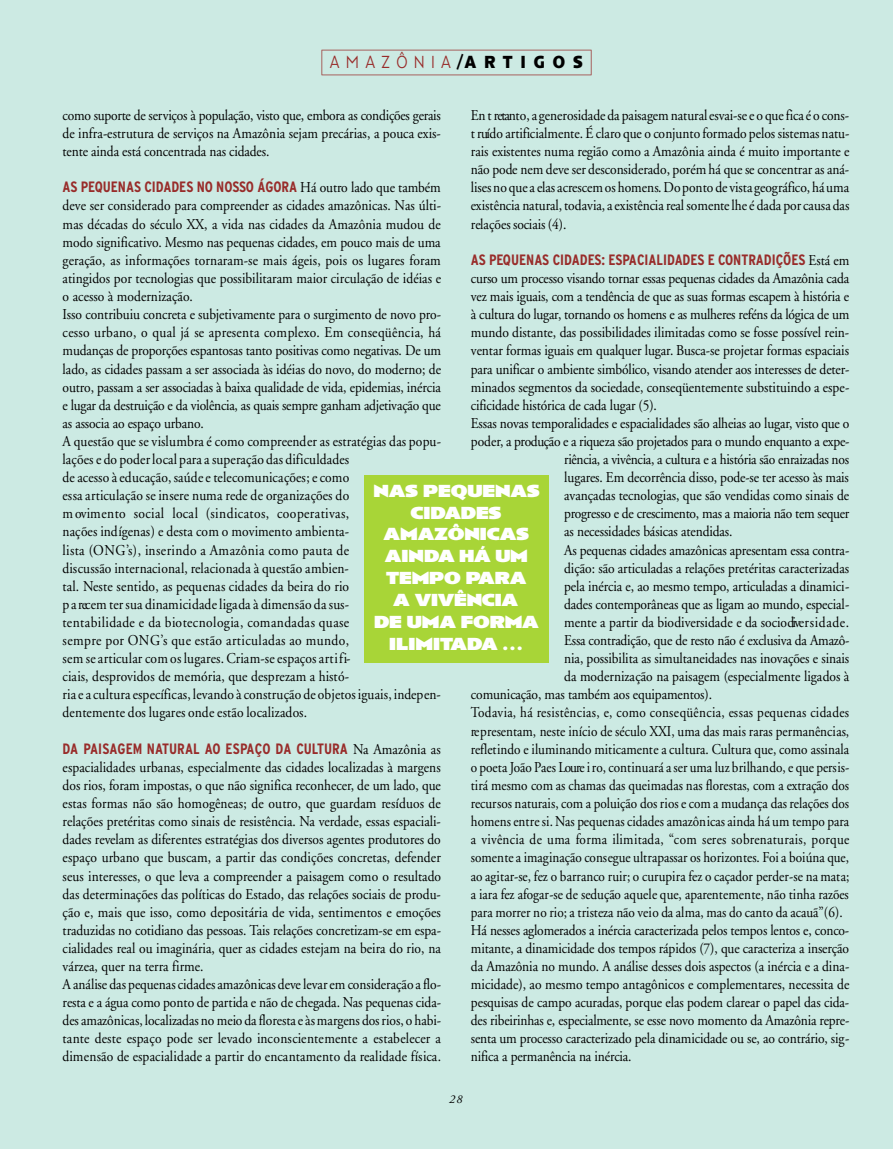
<style>
.page{position:relative;width:893px;height:1149px;background:#fff}
.page>*{position:absolute;margin:0;border:0;box-sizing:border-box;transform-origin:0 0}
.t1{font:900 18px/21.8px "Anisette Petite";letter-spacing:-.01em;color:#fff;text-align:center}
.t2{font:300 18px "Anisette Petite";color:#982c2a;scale:.85 1}
.t3{font:15px/18.1px "Adobe Garamond";color:#000;text-align:justify;scale:.9 1}
.t4{font:15px "Adobe Garamond";color:#000;scale:.88 1}
.t5{font:15px "Adobe Garamond";letter-spacing:-.02em;color:#000;scale:.9 1}
.t6{font:700 condensed 15px "Interstate";letter-spacing:-.005em;color:#982c2a}
.t7{font:15px "Adobe Garamond";letter-spacing:.03em;color:#000;scale:.88 1}
.t8{font:italic 12px "Adobe Garamond";color:#000}
.s1{font-weight:700;color:#000}
.s2{font-family:"Adobe Garamond";font-weight:400;font-stretch:normal;color:#000}
</style>
<div class="page">
<div style="left:0;top:0;width:893px;height:1148px;background:#cceae3"></div>
<svg style="left:321px;top:50px;width:270px;height:25px"></svg>
<div style="left:364px;top:475px;width:185px;height:188px;background:#a8d537"></div>
<p class="t2" style="left:330px;top:56px;width:299px">A M A Z Ô N I A<span class="s1">/A R T I G O S</span></p>
<p class="t3" style="left:63px;top:107px;width:422px">como suporte de serviços à população, visto que, embora as condições gerais de infra-estrutura de serviços na Amazônia sejam precárias, a pouca exis&shy;tente ainda está concentrada nas cidades.</p>
<p class="t6" style="left:63px;top:180px;width:380px">AS PEQUENAS CIDADES NO NOSSO ÁGORA <span class="s2">Há outro lado que também</span></p>
<p class="t3" style="left:63px;top:198px;width:422px;text-align:left">deve ser considerado para compreender as cidades amazônicas. Nas últi&shy;mas décadas do século XX, a vida nas cidades da Amazônia mudou de modo significativo. Mesmo nas pequenas cidades, em pouco mais de uma geração, as informações tornaram-se mais ágeis, pois os lugares foram atingidos por tecnologias que possibilitaram maior circulação de idéias e o acesso à modernização.<br>Isso contribuiu concreta e subjetivamente para o surgimento de novo pro&shy;cesso urbano, o qual já se apresenta complexo. Em conseqüência, há mudanças de proporções espantosas tanto positivas como negativas. De um lado, as cidades passam a ser associada às idéias do novo, do moderno; de outro, passam a ser associadas à baixa qualidade de vida, epidemias, inércia e lugar da destruição e da violência, as quais sempre ganham adjetivação que as associa ao espaço urbano.<br>A questão que se vislumbra é como compreender as estratégias das popu&shy;lações e do poder local para a superação das dificuldades<br>de acesso à educação, saúde e telecomunicações; e como<br>essa articulação se insere numa rede de organizações do<br>m ovimento social local (sindicatos, cooperativa s ,<br>nações indígenas) e desta com o movimento ambienta-<br>lista (ONG’s), inserindo a Amazônia como pauta de<br>discussão internacional, relacionada à questão ambien-<br>tal. Neste sentido, as pequenas cidades da beira do rio<br>p a recem ter sua dinamicidade ligada à dimensão da sus-<br>tentabilidade e da biotecnologia, comandadas quase<br>s e m p re por ONG’s que estão articuladas ao mundo,<br>sem se articular com os lugares. Criam-se espaços art i f i-<br>ciais, desprovidos de memória, que desprezam a histó-<br>ria e a cultura específicas, levando à construção de objetos iguais, indepen&shy;dentemente dos lugares onde estão localizados.</p>
<p class="t6" style="left:63px;top:741px;width:380px">DA PAISAGEM NATURAL AO ESPAÇO DA CULTURA <span class="s2">Na Amazônia as</span></p>
<p class="t3" style="left:63px;top:759px;width:422px;text-align:left">espacialidades urbanas, especialmente das cidades localizadas à margens dos rios, foram impostas, o que não significa reconhecer, de um lado, que estas formas não são homogêneas; de outro, que guardam resíduos de relações pretéritas como sinais de resistência. Na verdade, essas espaciali&shy;dades revelam as diferentes estratégias dos diversos agentes produtores do espaço urbano que buscam, a partir das condições concretas, defender seus interesses, o que leva a compreender a paisagem como o resultado das determinações das políticas do Estado, das relações sociais de produ&shy;ção e, mais que isso, como depositária de vida, sentimentos e emoções traduzidas no cotidiano das pessoas. Tais relações concretizam-se em espa&shy;cialidades real ou imaginária, quer as cidades estejam na beira do rio, na várzea, quer na terra firme.<br>A análise das pequenas cidades amazônicas deve levar em consideração a flo&shy;resta e a água como ponto de partida e não de chegada. Nas pequenas cida&shy;des amazônicas, localizadas no meio da floresta e às margens dos rios, o habi&shy;tante deste espaço pode ser levado inconscientemente a estabelecer a dimensão de espacialidade a partir do encantamento da realidade física.</p>
<p class="t3" style="left:471px;top:107px;width:422px">En t retanto, a generosidade da paisagem natural esvai-se e o que fica é o cons&shy;t ruído artificialmente. É claro que o conjunto formado pelos sistemas natu&shy;rais existentes numa região como a Amazônia ainda é muito importante e não pode nem deve ser desconsiderado, porém há que se concentrar as aná&shy;lises no que a elas acrescem os homens.Do ponto de vista geográfico, há uma existência natural, todavia, a existência real somente lhe é dada por causa das relações sociais (4).</p>
<p class="t6" style="left:471px;top:253px;width:380px">AS PEQUENAS CIDADES: ESPACIALIDADES E CONTRADIÇÕES <span class="s2">Está em</span></p>
<p class="t3" style="left:471px;top:270px;width:422px">curso um processo visando tornar essas pequenas cidades da Amazônia cada</p>
<p class="t3" style="left:471px;top:289px;width:422px">vez mais iguais, com a tendência de que as suas formas escapem à história e</p>
<p class="t5" style="left:471px;top:308px;width:422px">à cultura do lugar, tornando os homens e as mulheres reféns da lógica de um</p>
<p class="t3" style="left:471px;top:325px;width:422px">mundo distante, das possibilidades ilimitadas como se fosse possível rein-</p>
<p class="t3" style="left:471px;top:343px;width:422px">ventar formas iguais em qualquer lugar. Busca-se projetar formas espaciais</p>
<p class="t3" style="left:471px;top:361px;width:422px">para unificar o ambiente simbólico, visando atender aos interesses de deter-</p>
<p class="t3" style="left:471px;top:379px;width:422px">minados segmentos da sociedade, conseqüentemente substituindo a espe-</p>
<p class="t3" style="left:471px;top:397px;width:208px">cificidade histórica de cada lugar (5).</p>
<p class="t3" style="left:471px;top:415px;width:422px">Essas novas temporalidades e espacialidades são alheias ao lugar, visto que o</p>
<p class="t5" style="left:471px;top:435px;width:422px">poder, a produção e a riqueza são projetados para o mundo enquanto a expe-</p>
<p class="t5" style="left:564px;top:453px;width:318px">riência, a vivência, a cultura e a história são enraizadas nos</p>
<p class="t3" style="left:564px;top:469px;width:318px">lugares. Em decorrência disso, pode-se ter acesso às mais</p>
<p class="t3" style="left:564px;top:487px;width:318px">avançadas tecnologias, que são vendidas como sinais de</p>
<p class="t5" style="left:564px;top:507px;width:318px">progresso e de crescimento, mas a maioria não tem sequer</p>
<p class="t3" style="left:564px;top:524px;width:189px">as necessidades básicas atendidas.</p>
<p class="t3" style="left:564px;top:542px;width:318px">As pequenas cidades amazônicas apresentam essa contra-</p>
<p class="t3" style="left:564px;top:560px;width:318px">dição: são articuladas a relações pretéritas caracterizadas</p>
<p class="t3" style="left:564px;top:578px;width:318px">pela inércia e, ao mesmo tempo, articuladas a dinamici-</p>
<p class="t3" style="left:564px;top:596px;width:318px">dades contemporâneas que as ligam ao mundo, especial-</p>
<p class="t3" style="left:564px;top:614px;width:318px">mente a partir da biodiversidade e da sociodive r s id a d e .</p>
<p class="t3" style="left:564px;top:632px;width:319px">Essa contradição, que de resto não é exclusiva da Amazô-</p>
<p class="t3" style="left:564px;top:650px;width:318px">nia, possibilita as simultaneidades nas inovações e sinais</p>
<p class="t3" style="left:564px;top:668px;width:318px">da modernização na paisagem (especialmente ligados à</p>
<p class="t3" style="left:471px;top:686px;width:269px">comunicação, mas também aos equipamentos).</p>
<p class="t7" style="left:471px;top:706px;width:431px">Todavia, há resistências, e, como conseqüência, essas pequenas cidades</p>
<p class="t4" style="left:471px;top:724px;width:431px">re p resentam, neste início de século XXI, uma das mais raras permanências,</p>
<p class="t4" style="left:471px;top:742px;width:431px">refletindo e iluminando miticamente a cultura. Cultura que, como assinala</p>
<p class="t4" style="left:471px;top:760px;width:431px">o poeta João Paes Loure i ro, continuará a ser uma luz brilhando, e que persis-</p>
<p class="t4" style="left:471px;top:778px;width:431px">tirá mesmo com as chamas das queimadas nas florestas, com a extração dos</p>
<p class="t4" style="left:471px;top:797px;width:431px">recursos naturais, com a poluição dos rios e com a mudança das relações dos</p>
<p class="t4" style="left:471px;top:815px;width:431px">homens entre si. Nas pequenas cidades amazônicas ainda há um tempo para</p>
<p class="t7" style="left:471px;top:833px;width:432px">a vivência de uma forma ilimitada, “com seres sobrenaturais, porq u e</p>
<p class="t4" style="left:471px;top:851px;width:431px">somente a imaginação consegue ultrapassar os horizontes. Foi a boiúna que,</p>
<p class="t4" style="left:471px;top:869px;width:431px">ao agitar-se, fez o barranco ruir; o curupira fez o caçador perder-se na mata;</p>
<p class="t4" style="left:471px;top:887px;width:431px">a iara fez afogar-se de sedução aquele que, aparentemente, não tinha razões</p>
<p class="t4" style="left:471px;top:905px;width:424px">para morrer no rio; a tristeza não veio da alma, mas do canto da acauã”(6).</p>
<p class="t3" style="left:471px;top:921px;width:422px">Há nesses aglomerados a inércia caracterizada pelos tempos lentos e, conco-</p>
<p class="t3" style="left:471px;top:940px;width:422px">mitante, a dinamicidade dos tempos rápidos (7), que caracteriza a inserção</p>
<p class="t3" style="left:471px;top:958px;width:422px">da Amazônia no mundo. A análise desses dois aspectos (a inércia e a dina-</p>
<p class="t3" style="left:471px;top:976px;width:422px">micidade), ao mesmo tempo antagônicos e complementares, necessita de</p>
<p class="t3" style="left:471px;top:994px;width:422px">pesquisas de campo acuradas, porque elas podem clarear o papel das cida-</p>
<p class="t3" style="left:471px;top:1012px;width:422px">des ribeirinhas e, especialmente, se esse novo momento da Amazônia repre-</p>
<p class="t3" style="left:471px;top:1030px;width:422px">senta um processo caracterizado pela dinamicidade ou se, ao contrário, sig-</p>
<p class="t3" style="left:471px;top:1048px;width:180px">nifica a permanência na inércia.</p>
<p class="t1" style="left:373px;top:481px;width:168px">NAS PEQUENAS<br>CIDADES<br>AMAZÔNICAS<br>AINDA HÁ UM<br>TEMPO PARA<br>A VIVÊNCIA<br>DE UMA FORMA<br>ILIMITADA …</p>
<p class="t8" style="left:449px;top:1094px;width:15px">2 8</p>
</div>
